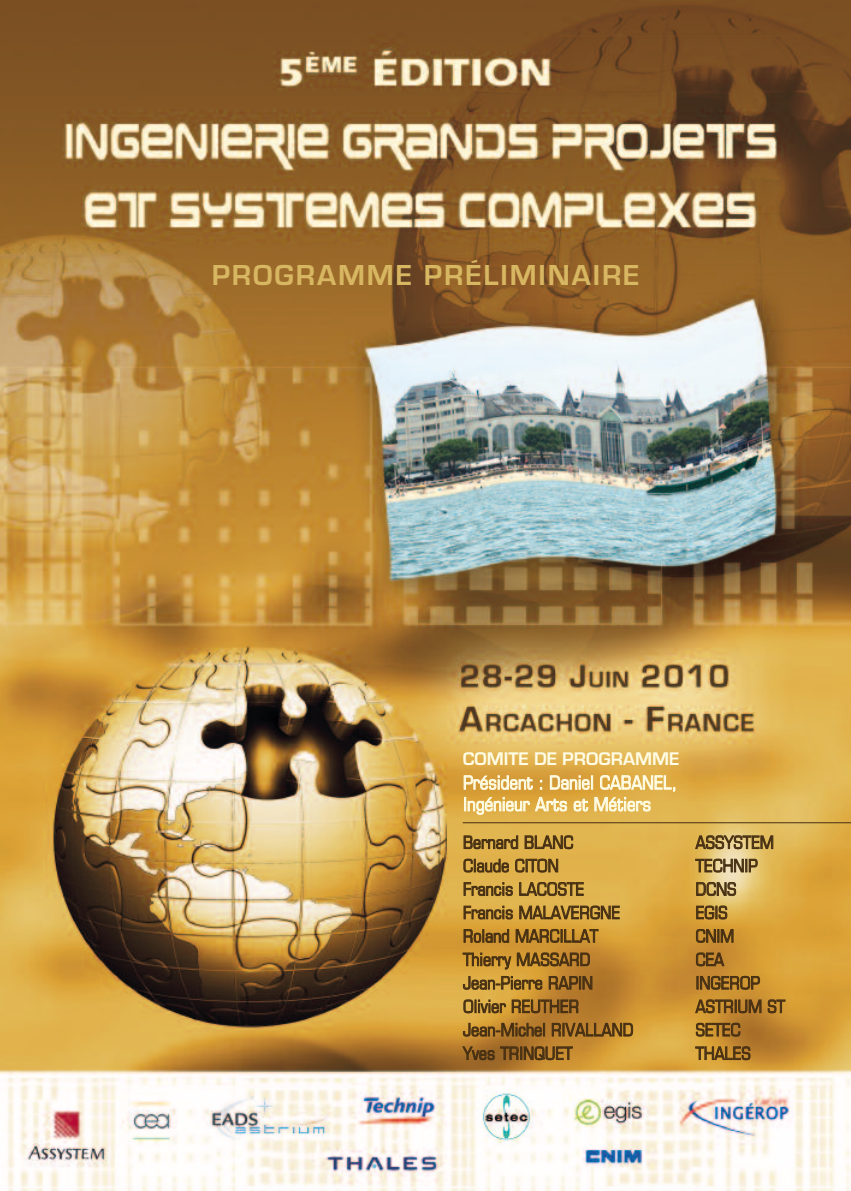
<style>
.page{position:relative;width:851px;height:1191px;background:#fff}
.page>*{position:absolute;margin:0;border:0;box-sizing:border-box;transform-origin:0 0}
.t1{font:700 30px "Eurostile";letter-spacing:.065em;color:#d8b763}
.t2{font:700 19px "Eurostile";color:#fffde5}
.t3{font:condensed 18.6px/21.6px "Eurostile LT Std";color:#fffde5}
.t4{font:condensed 17.6px "Eurostile LT Std";letter-spacing:-.005em;color:#473013}
</style>
<div class="page">
<img style="left:0;top:0;width:850px;height:1191px">
<hr style="left:462px;top:822px;width:388px;height:1px;background:#473013">
<h1 class="t1" style="left:212px;top:257px;width:429px">PROGRAMME PRÉLIMINAIRE</h1>
<p class="t2" style="left:462px;top:747px;width:218px">COMITE DE PROGRAMME</p>
<p class="t3" style="left:463px;top:773px;width:215px">Président : Daniel CABANEL,<br>Ingénieur Arts et Métiers</p>
<p class="t4" style="left:463px;top:835px;width:112px">Bernard BLANC</p>
<p class="t4" style="left:695px;top:835px;width:80px">ASSYSTEM</p>
<p class="t4" style="left:463px;top:859px;width:97px">Claude CITON</p>
<p class="t4" style="left:695px;top:859px;width:64px">TECHNIP</p>
<p class="t4" style="left:463px;top:882px;width:123px">Francis LACOSTE</p>
<p class="t4" style="left:695px;top:882px;width:42px">DCNS</p>
<p class="t4" style="left:463px;top:906px;width:159px">Francis MALAVERGNE</p>
<p class="t4" style="left:695px;top:906px;width:34px">EGIS</p>
<p class="t4" style="left:463px;top:929px;width:137px">Roland MARCILLAT</p>
<p class="t4" style="left:695px;top:929px;width:40px">CNIM</p>
<p class="t4" style="left:463px;top:953px;width:129px">Thierry MASSARD</p>
<p class="t4" style="left:695px;top:953px;width:30px">CEA</p>
<p class="t4" style="left:463px;top:976px;width:131px">Jean-Pierre RAPIN</p>
<p class="t4" style="left:695px;top:976px;width:66px">INGEROP</p>
<p class="t4" style="left:463px;top:1000px;width:118px">Olivier REUTHER</p>
<p class="t4" style="left:695px;top:1000px;width:91px">ASTRIUM ST</p>
<p class="t4" style="left:463px;top:1023px;width:172px">Jean-Michel RIVALLAND</p>
<p class="t4" style="left:695px;top:1023px;width:47px">SETEC</p>
<p class="t4" style="left:463px;top:1046px;width:111px">Yves TRINQUET</p>
<p class="t4" style="left:695px;top:1046px;width:57px">THALES</p>
</div>
